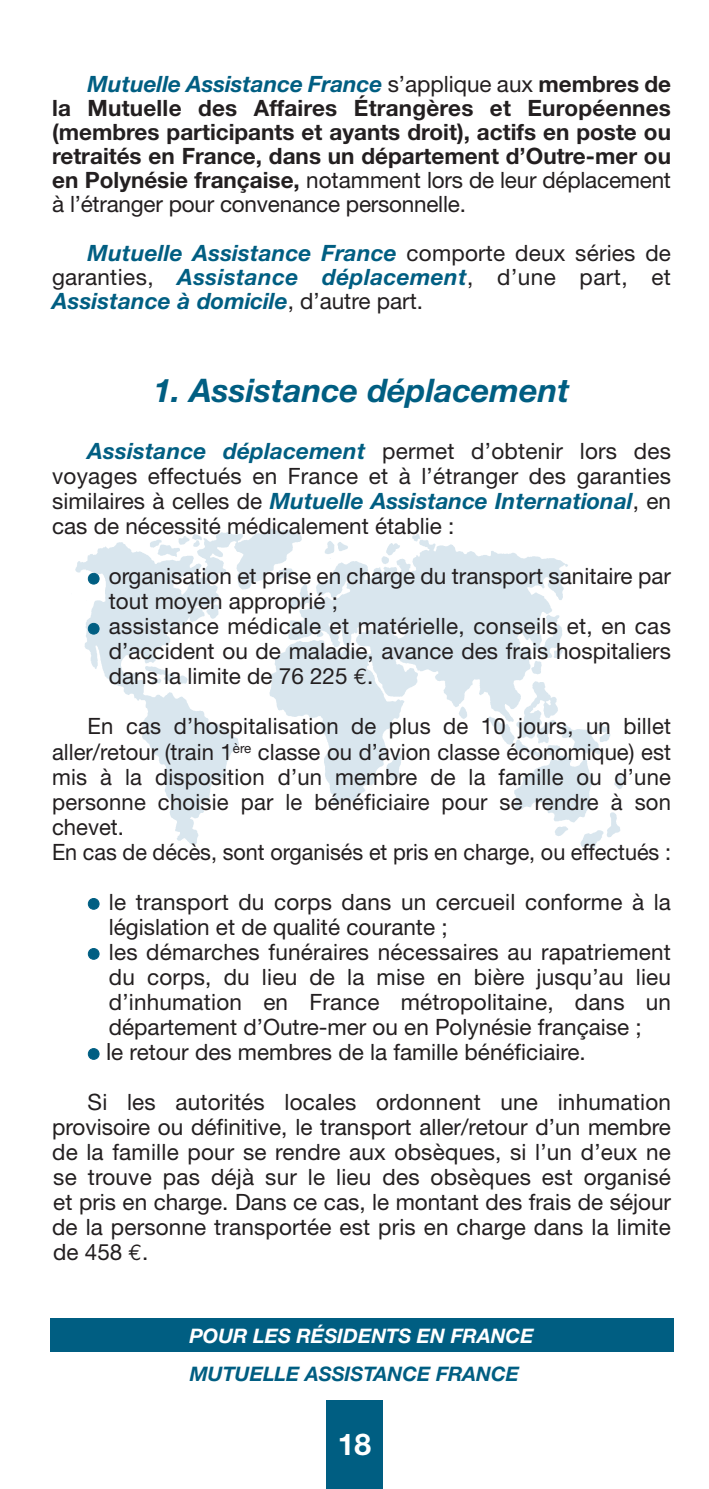
<style>
.page{position:relative;width:709px;height:1489px;background:#fff}
.page>*{position:absolute;margin:0;border:0;box-sizing:border-box;transform-origin:0 0}
.t1{font:italic 700 32.5px "Helvetica Neue";color:#005e82}
.t2{font:700 30px "Helvetica Neue";color:#fff}
.t3{font:22.5px/25px "Helvetica Neue";color:#231f20;text-align:justify}
.t4{font:700 22.5px/24px "Helvetica Neue";color:#231f20;text-align:justify}
.t5{font:italic 700 22.5px/24px "Helvetica Neue";letter-spacing:.01em;color:#005e82;text-align:justify}
.t6{font:italic 700 20px "Helvetica Neue";color:#005e82}
.t7{font:italic 700 20px "Helvetica Neue";color:#fff}
.s1{font-style:italic;color:#005e82}
.s2{font-weight:400}
.s3{font-weight:400;font-style:normal;color:#231f20}
.s4{font-weight:700;font-style:italic;color:#005e82}
.s5{color:#005e82}
.s6{font-family:"Euro Mono"}
.s7{font-size:23.75px}
</style>
<div class="page">
<img style="left:75px;top:528px;width:549px;height:320px">
<div style="left:326px;top:1400px;width:57px;height:88px;background:#005e82"></div>
<div style="left:50px;top:1318px;width:623px;height:33px;background:#005e82"></div>
<p class="t4" style="left:52px;top:71px;width:620px;text-indent:35px"><span class="s1">Mutuelle Assistance France</span> <span class="s2">s’applique aux</span> membres de la Mutuelle des Affaires Étrangères et Européennes (membres participants et ayants droit), actifs en poste ou retraités en France, dans un département d’Outre-mer ou en Polynésie française, <span class="s2">notamment lors de leur déplacement à l’étranger pour convenance personnelle.</span></p>
<p class="t5" style="left:52px;top:240px;width:620px;text-indent:35px">Mutuelle Assistance France <span class="s3">comporte deux séries de garanties,</span> Assistance déplacement<span class="s3">, d’une part, et </span>Assistance à domicile<span class="s3">, d’autre part.</span></p>
<h1 class="t1" style="left:153px;top:370px;width:417px">1. Assistance déplacement</h1>
<p class="t3" style="left:52px;top:441px;width:620px;text-indent:35px"><span class="s4">Assistance déplacement</span> permet d’obtenir lors des voyages effectués en France et à l’étranger des garanties similaires à celles de <span class="s4">Mutuelle Assistance International</span>, en cas de nécessité médicalement établie :</p>
<p class="t3" style="left:109px;top:566px;width:563px;text-indent:-21px"><span class="s5">●</span> organisation et prise en charge du transport sanitaire par tout moyen approprié ;</p>
<p class="t3" style="left:109px;top:616px;width:563px;text-indent:-21px"><span class="s5">●</span> assistance médicale et matérielle, conseils et, en cas d’accident ou de maladie, avance des frais hospitaliers dans la limite de 76 225 <span class="s6">€</span>.</p>
<p class="t3" style="left:52px;top:716px;width:620px;text-align:left;text-indent:35px">En cas d’hospitalisation de plus de 10 jours, un billet aller/retour (train 1<sup>ère</sup> classe ou d’avion classe économique) est mis à la disposition d’un membre de la famille ou d’une personne choisie par le bénéficiaire pour se rendre à son chevet.<br>En cas de décès, sont organisés et pris en charge, ou effectués :</p>
<p class="t3" style="left:109px;top:891px;width:563px;text-indent:-21px"><span class="s5">●</span> le transport du corps dans un cercueil conforme à la législation et de qualité courante ;</p>
<p class="t3" style="left:109px;top:941px;width:563px;text-indent:-21px"><span class="s5">●</span> les démarches funéraires nécessaires au rapatriement du corps, du lieu de la mise en bière jusqu’au lieu d’inhumation en France métropolitaine, dans un département d’Outre-mer ou en Polynésie française ;</p>
<p class="t3" style="left:88px;top:1041px;width:499px"><span class="s5">●</span> <span class="s7">l</span>e retour des membres de la famille bénéficiaire.</p>
<p class="t3" style="left:52px;top:1091px;width:620px;text-indent:35px">Si les autorités locales ordonnent une inhumation provisoire ou définitive, le transport aller/retour d’un membre de la famille pour se rendre aux obsèques, si l’un d’eux ne se trouve pas déjà sur le lieu des obsèques est organisé et pris en charge. Dans ce cas, le montant des frais de séjour de la personne transportée est pris en charge dans la limite de 458 <span class="s6">€</span>.</p>
<p class="t7" style="left:189px;top:1323px;width:346px">POUR LES RÉSIDENTS EN FRANCE</p>
<p class="t6" style="left:190px;top:1361px;width:331px">MUTUELLE ASSISTANCE FRANCE</p>
<h2 class="t2" style="left:338px;top:1425px;width:35px">18</h2>
</div>
